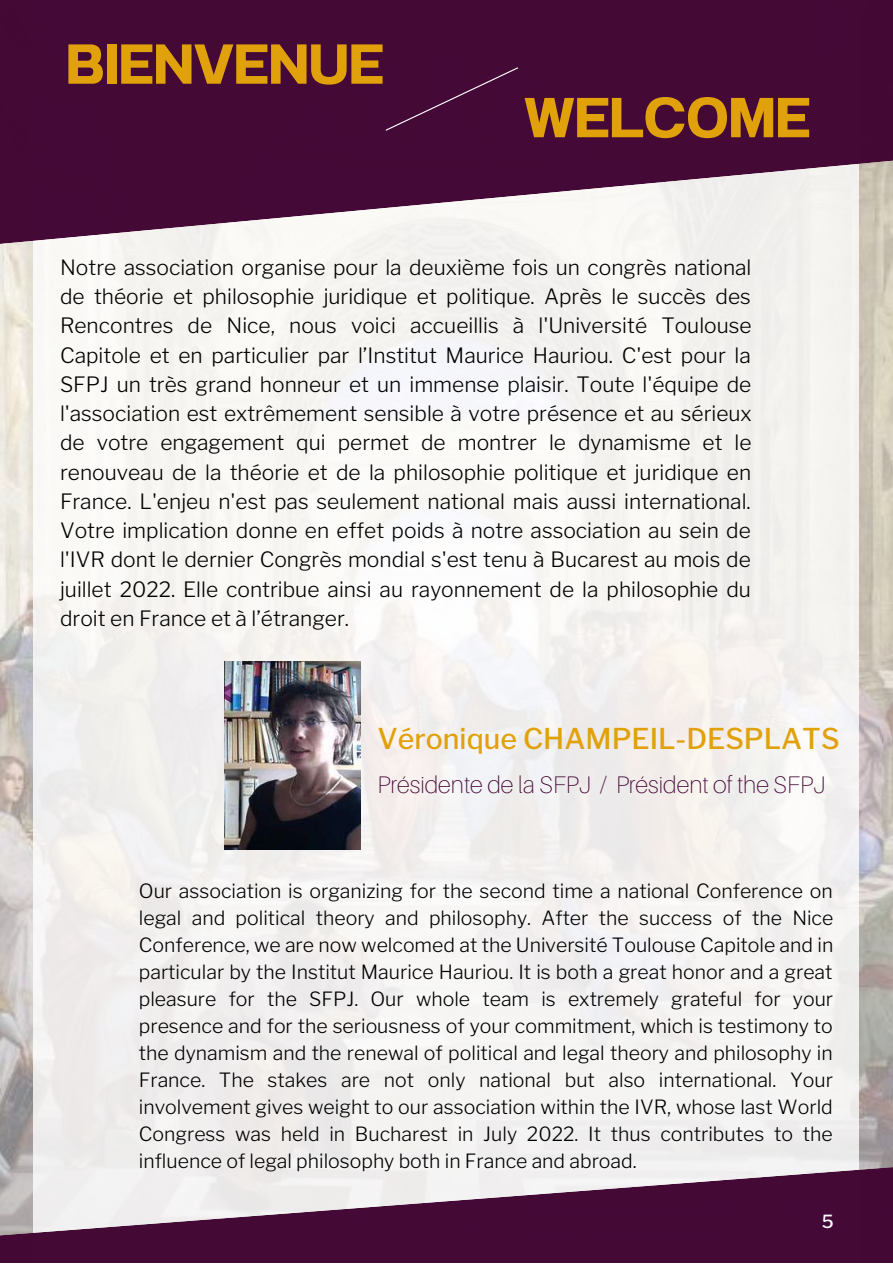
<style>
.page{position:relative;width:893px;height:1264px;background:#fff}
.page>*{position:absolute;margin:0;border:0;box-sizing:border-box;transform-origin:0 0}
.t1{font:700 56.1px "Anantason";color:#e1a10b}
.t2{font:500 28.5px "Libre Franklin";color:#e1a10b}
.t3{font:100 24px "Aileron";color:#420633}
.t4{font:300 21px/29.2px "Libre Franklin";color:#000;text-align:justify}
.t5{font:300 19.5px/27px "Libre Franklin";color:#000;text-align:justify}
.t6{font:500 18px "Libre Franklin";color:#fff}
</style>
<div class="page">
<img style="left:0;top:259px;width:892px;height:890px">
<div style="left:34px;top:0;width:825px;height:1262px;background:#f5f3f1"></div>
<svg style="left:0;top:0;width:892px;height:259px;fill:#440935"></svg>
<svg style="left:0;top:1149px;width:892px;height:113px;fill:#440936"></svg>
<img style="left:225px;top:661px;width:135px;height:188px">
<div style="left:384px;top:66px;width:135px;height:66px;background:#440936"></div>
<h1 class="t1" style="left:66px;top:32px;width:319px">BIENVENUE</h1>
<h1 class="t1" style="left:524px;top:85px;width:288px">WELCOME</h1>
<p class="t4" style="left:60px;top:253px;width:693px">Notre association organise pour la deuxième fois un congrès national de théorie et philosophie juridique et politique. Après le succès des Rencontres de Nice, nous voici accueillis à l'Université Toulouse Capitole et en particulier par l’Institut Maurice Hauriou. C'est pour la SFPJ un très grand honneur et un immense plaisir. Toute l'équipe de l'association est extrêmement sensible à votre présence et au sérieux de votre engagement qui permet de montrer le dynamisme et le renouveau de la théorie et de la philosophie politique et juridique en France. L'enjeu n'est pas seulement national mais aussi international.<br>Votre implication donne en effet poids à notre association au sein de l'IVR dont le dernier Congrès mondial s'est tenu à Bucarest au mois de juillet 2022. Elle contribue ainsi au rayonnement de la philosophie du droit en France et à l’étranger.</p>
<h2 class="t2" style="left:377px;top:721px;width:463px">Véronique CHAMPEIL-DESPLATS</h2>
<p class="t3" style="left:377px;top:770px;width:449px">Présidente de la SFPJ / Président of the SFPJ</p>
<p class="t5" style="left:139px;top:877px;width:696px">Our association is organizing for the second time a national Conference on legal and political theory and philosophy. After the success of the Nice Conference, we are now welcomed at the Université Toulouse Capitole and in particular by the Institut Maurice Hauriou. It is both a great honor and a great pleasure for the SFPJ. Our whole team is extremely grateful for your presence and for the seriousness of your commitment, which is testimony to the dynamism and the renewal of political and legal theory and philosophy in France. The stakes are not only national but also international. Your involvement gives weight to our association within the IVR, whose last World Congress was held in Bucharest in July 2022. It thus contributes to the influence of legal philosophy both in France and abroad.</p>
<p class="t6" style="left:821px;top:1210px;width:13px">5</p>
</div>
